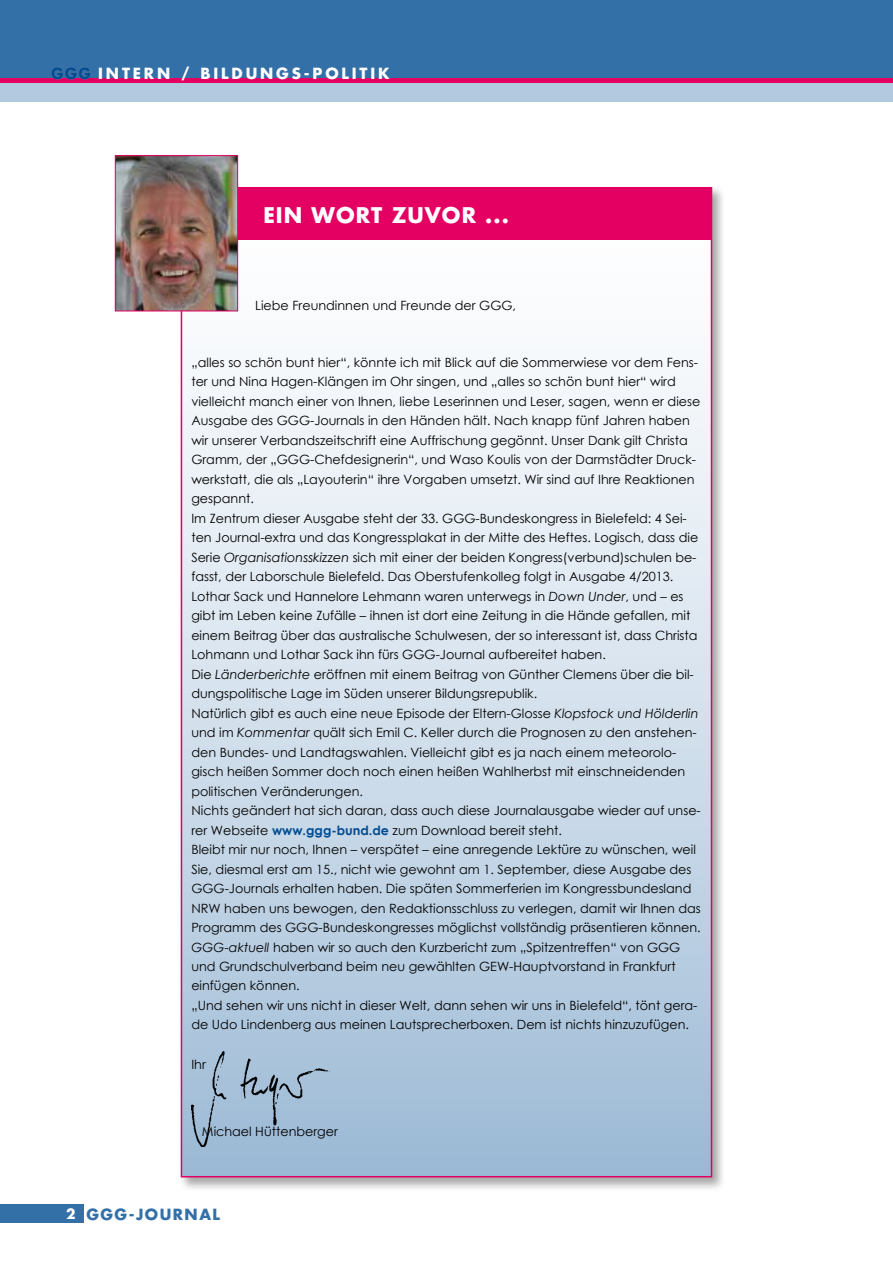
<style>
.page{position:relative;width:893px;height:1263px;background:#fff}
.page>*{position:absolute;margin:0;border:0;box-sizing:border-box;transform-origin:0 0}
.t1{font:700 21px "Futura";letter-spacing:.05em;color:#fff}
.t2{font:700 15px "Futura";letter-spacing:.19em;color:#fff}
.t3{font:700 15px "Futura";letter-spacing:.1em;color:#3370a8}
.t4{font:12.75px/19.5px "Century Gothic";color:#000}
.s1{color:#9c9e9f}
.s2{font-style:italic}
.s3{font-weight:700;color:#004c93}
.s4{font-size:13.8px;color:#fff}
</style>
<div class="page">
<div style="left:0;top:0;width:893px;height:79px;background:#3370a8"></div>
<div style="left:0;top:83px;width:893px;height:19px;background:#b3c9df"></div>
<hr style="left:0;top:79px;width:893px;height:4px;background:#e30062">
<div style="left:178px;top:185px;width:549px;height:1007px;background:#000;opacity:.35"></div>
<div style="left:181px;top:188px;width:530px;height:989px;background:linear-gradient(to bottom,#fff,#9fbcd6)"></div>
<div style="left:0;top:1204px;width:83px;height:19px;background:#3370a8"></div>
<img style="left:191px;top:1051px;width:139px;height:96px">
<div style="left:181px;top:187px;width:531px;height:53px;background:#e30062"></div>
<img style="left:117px;top:157px;width:119px;height:152px">
<div style="left:115px;top:155px;width:123px;height:156px;border:1px solid #e30062"></div>
<p class="t2" style="left:51px;top:63px;width:330px"><span class="s1">GGG</span> IN TE RN / BILDUNGS-POLI TIK</p>
<h1 class="t1" style="left:263px;top:201px;width:146px">EIN WORT ZUV</h1>
<h1 class="t1" style="left:442px;top:201px;width:68px">OR ...</h1>
<p class="t4" style="left:255px;top:296px;width:262px">Liebe Freundinnen und Freunde der GGG,</p>
<p class="t4" style="left:191px;top:352px;width:511px">„alles so schön bunt hier“, könnte ich mit Blick auf die Sommerwiese vor dem Fens&shy;ter und Nina Hagen-Klängen im Ohr singen, und „alles so schön bunt hier“ wird vielleicht manch einer von Ihnen, liebe Leserinnen und Leser, sagen, wenn er diese Ausgabe des GGG-Journals in den Händen hält. Nach knapp fünf Jahren haben wir unserer Verbandszeitschrift eine Auffrischung gegönnt. Unser Dank gilt Christa Gramm, der „GGG-Chefdesignerin“, und Waso Koulis von der Darmstädter Druck&shy;werkstatt, die als „Layouterin“ ihre Vorgaben umsetzt. Wir sind auf Ihre Reaktionen gespannt.<br>Im Zentrum dieser Ausgabe steht der 33. GGG-Bundeskongress in Bielefeld: 4 Sei&shy;ten Journal-extra und das Kongressplakat in der Mitte des Heftes. Logisch, dass die Serie <span class="s2">Organisationsskizzen</span> sich mit einer der beiden Kongress(verbund)schulen be&shy;fasst, der Laborschule Bielefeld. Das Oberstufenkolleg folgt in Ausgabe 4/2013.<br>Lothar Sack und Hannelore Lehmann waren unterwegs in <span class="s2">Down Under</span>, und – es gibt im Leben keine Zufälle – ihnen ist dort eine Zeitung in die Hände gefallen, mit einem Beitrag über das australische Schulwesen, der so interessant ist, dass Christa Lohmann und Lothar Sack ihn fürs GGG-Journal aufbereitet haben.<br>Die <span class="s2">Länderberichte</span> eröffnen mit einem Beitrag von Günther Clemens über die bil&shy;dungspolitische Lage im Süden unserer Bildungsrepublik.<br>Natürlich gibt es auch eine neue Episode der Eltern-Glosse <span class="s2">Klopstock und Hölderlin </span>und im <span class="s2">Kommentar</span> quält sich Emil C. Keller durch die Prognosen zu den anstehen&shy;den Bundes- und Landtagswahlen. Vielleicht gibt es ja nach einem meteorolo&shy;gisch heißen Sommer doch noch einen heißen Wahlherbst mit einschneidenden politischen Veränderungen.<br>Nichts geändert hat sich daran, dass auch diese Journalausgabe wieder auf unse&shy;rer Webseite <span class="s3">www.ggg‑bund.de</span> zum Download bereit steht.<br>Bleibt mir nur noch, Ihnen – verspätet – eine anregende Lektüre zu wünschen, weil Sie, diesmal erst am 15., nicht wie gewohnt am 1. September, diese Ausgabe des GGG-Journals erhalten haben. Die späten Sommerferien im Kongressbundesland NRW haben uns bewogen, den Redaktionsschluss zu verlegen, damit wir Ihnen das Programm des GGG-Bundeskongresses möglichst vollständig präsentieren können.<br><span class="s2">GGG-aktuell</span> haben wir so auch den Kurzbericht zum „Spitzentreffen“ von GGG und Grundschulverband beim neu gewählten GEW-Hauptvorstand in Frankfurt einfügen können.<br>„Und sehen wir uns nicht in dieser Welt, dann sehen wir uns in Bielefeld“, tönt gera&shy;de Udo Lindenberg aus meinen Lautsprecherboxen. Dem ist nichts hinzuzufügen.</p>
<p class="t4" style="left:191px;top:1054px;width:16px">Ihr</p>
<p class="t4" style="left:202px;top:1121px;width:138px">Michael Hüttenberger</p>
<p class="t3" style="left:66px;top:1204px;width:153px"><span class="s4">2</span> GGG-JOURNAL</p>
</div>
